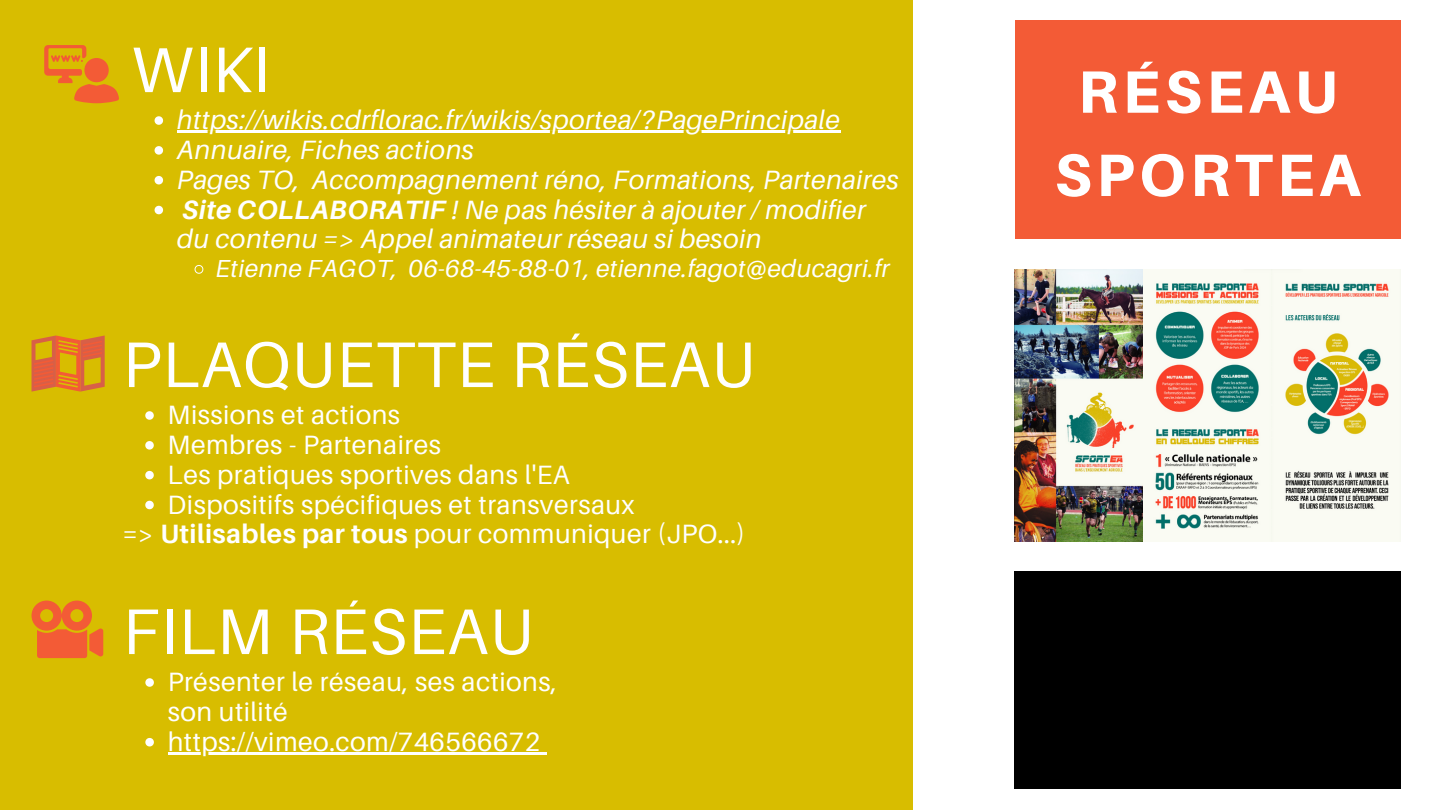
<style>
.page{position:relative;width:1440px;height:810px;background:#fff}
.page>*{position:absolute;margin:0;border:0;box-sizing:border-box;transform-origin:0 0}
.t1{font:64.5px "Aileron";letter-spacing:.02em;color:#fff}
.t2{font:800 59.8px/83.2px "Aileron";letter-spacing:.08em;color:#fff;text-align:center}
.t3{font:italic 26.5px/29.8px "Aileron";letter-spacing:.02em;color:#fff}
.t4{font:26.5px/29.8px "Aileron";letter-spacing:.02em;color:#fff}
.t5{font:italic 24.6px "Aileron";letter-spacing:.02em;color:#fff}
.s1{font-weight:700}
</style>
<div class="page">
<div style="left:0;top:0;width:913px;height:810px;background:#d8bd00"></div>
<div style="left:1015px;top:20px;width:385px;height:219px;background:#f35b36"></div>
<svg style="left:32px;top:336px;width:73px;height:56px"></svg>
<svg style="left:145px;top:411px;width:9px;height:9px"></svg>
<svg style="left:145px;top:441px;width:9px;height:9px"></svg>
<svg style="left:145px;top:471px;width:9px;height:8px"></svg>
<svg style="left:145px;top:501px;width:9px;height:8px"></svg>
<img style="left:1015px;top:269px;width:386px;height:273px">
<svg style="left:44px;top:45px;width:75px;height:58px"></svg>
<svg style="left:155px;top:116px;width:8px;height:9px"></svg>
<hr style="left:177px;top:130px;width:663px;height:3px;background:#fff">
<svg style="left:155px;top:146px;width:8px;height:9px"></svg>
<svg style="left:155px;top:176px;width:8px;height:8px"></svg>
<svg style="left:155px;top:206px;width:8px;height:8px"></svg>
<svg style="left:194px;top:265px;width:10px;height:9px"></svg>
<div style="left:1015px;top:571px;width:385px;height:217px;background:#000"></div>
<svg style="left:32px;top:601px;width:71px;height:57px"></svg>
<svg style="left:145px;top:678px;width:9px;height:9px"></svg>
<svg style="left:145px;top:738px;width:9px;height:8px"></svg>
<hr style="left:168px;top:752px;width:373px;height:2px;background:#fff">
<svg style="left:541px;top:752px;width:6px;height:2px"></svg>
<h1 class="t1" style="left:132px;top:30px;width:140px">WIKI</h1>
<p class="t3" style="left:177px;top:104px;width:723px">https://wikis.cdrflorac.fr/wikis/sportea/?PagePrincipale Annuaire, Fiches actions<br>Pages TO, Accompagnement réno, Formations, Partenaires <span class="s1">Site COLLABORATIF</span> ! Ne pas hésiter à ajouter / modifier du contenu =&gt; Appel animateur réseau si besoin</p>
<p class="t5" style="left:216px;top:253px;width:675px">Etienne FAGOT, 06-68-45-88-01, etienne.fagot@educagri.fr</p>
<h1 class="t1" style="left:123px;top:325px;width:634px">PLAQUETTE RÉSEAU</h1>
<p class="t4" style="left:168px;top:399px;width:468px">Missions et actions<br>Membres - Partenaires<br>Les pratiques sportives dans l'EA<br>Dispositifs spécifiques et transversaux</p>
<p class="t4" style="left:123px;top:519px;width:624px">=&gt; <span class="s1">Utilisables par tous</span> pour communiquer (JPO...)</p>
<h1 class="t1" style="left:123px;top:592px;width:412px">FILM RÉSEAU</h1>
<p class="t4" style="left:168px;top:666px;width:391px">Présenter le réseau, ses actions, son utilité https://vimeo.com/746566672</p>
<h2 class="t2" style="left:1055px;top:49px;width:307px">RÉSEAU<br>SPORTEA</h2>
</div>
